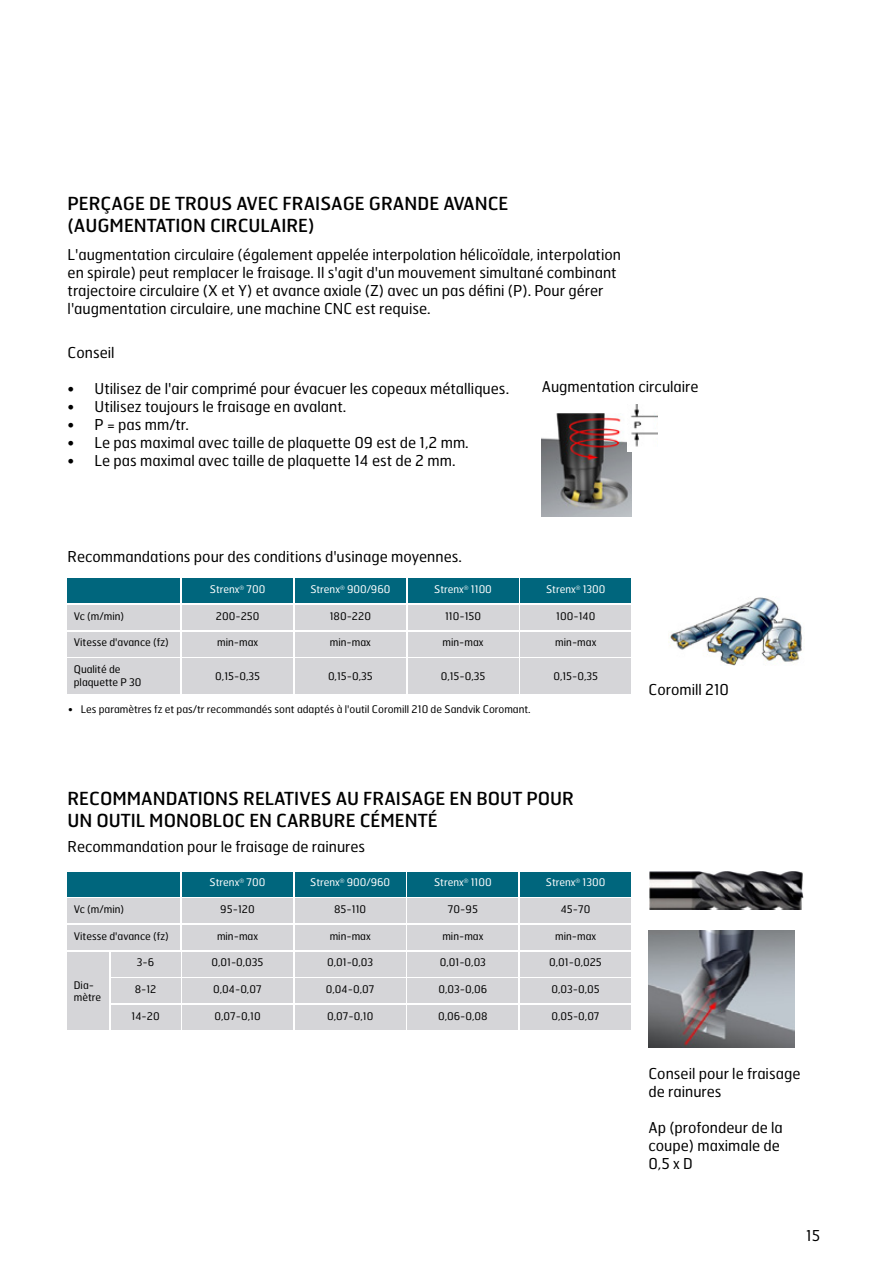
<style>
.page{position:relative;width:893px;height:1263px;background:#fff}
.page>*{position:absolute;margin:0;border:0;box-sizing:border-box;transform-origin:0 0}
.t1{font:18px/21.6px "Hermes FB";color:#000}
.t2{font:15px/18px "Hermes FB";color:#000}
.t3{font:10.5px/12.6px "Hermes FB";color:#000}
.t4{font:10.5px "Hermes FB";color:#fff}
</style>
<div class="page">
<img style="left:541px;top:413px;width:90px;height:104px">
<img style="left:628px;top:404px;width:30px;height:48px">
<div style="left:182px;top:578px;width:111px;height:25px;background:#00667d"></div>
<div style="left:67px;top:578px;width:113px;height:25px;background:#00667d"></div>
<div style="left:295px;top:578px;width:111px;height:25px;background:#00667d"></div>
<div style="left:408px;top:578px;width:110px;height:25px;background:#00667d"></div>
<div style="left:520px;top:578px;width:111px;height:25px;background:#00667d"></div>
<div style="left:67px;top:605px;width:113px;height:25px;background:#d5d5d8"></div>
<div style="left:67px;top:632px;width:113px;height:24px;background:#d5d5d8"></div>
<div style="left:67px;top:658px;width:113px;height:36px;background:#d5d5d8"></div>
<div style="left:295px;top:605px;width:111px;height:25px;background:#d5d5d8"></div>
<div style="left:295px;top:632px;width:111px;height:24px;background:#d5d5d8"></div>
<div style="left:295px;top:658px;width:111px;height:36px;background:#d5d5d8"></div>
<div style="left:182px;top:605px;width:111px;height:25px;background:#d5d5d8"></div>
<div style="left:182px;top:632px;width:111px;height:24px;background:#d5d5d8"></div>
<div style="left:182px;top:658px;width:111px;height:36px;background:#d5d5d8"></div>
<div style="left:408px;top:605px;width:110px;height:25px;background:#d5d5d8"></div>
<div style="left:408px;top:632px;width:110px;height:24px;background:#d5d5d8"></div>
<div style="left:408px;top:658px;width:110px;height:36px;background:#d5d5d8"></div>
<div style="left:520px;top:605px;width:111px;height:25px;background:#d5d5d8"></div>
<div style="left:520px;top:632px;width:111px;height:24px;background:#d5d5d8"></div>
<div style="left:520px;top:658px;width:111px;height:36px;background:#d5d5d8"></div>
<div style="left:182px;top:872px;width:111px;height:24px;background:#00667d"></div>
<div style="left:67px;top:872px;width:113px;height:24px;background:#00667d"></div>
<div style="left:295px;top:872px;width:110px;height:24px;background:#00667d"></div>
<div style="left:408px;top:872px;width:110px;height:24px;background:#00667d"></div>
<div style="left:520px;top:872px;width:111px;height:24px;background:#00667d"></div>
<div style="left:67px;top:898px;width:113px;height:25px;background:#d5d5d8"></div>
<div style="left:67px;top:925px;width:113px;height:25px;background:#d5d5d8"></div>
<div style="left:67px;top:952px;width:42px;height:78px;background:#d5d5d8"></div>
<div style="left:111px;top:952px;width:69px;height:24px;background:#d5d5d8"></div>
<div style="left:111px;top:978px;width:69px;height:25px;background:#d5d5d8"></div>
<div style="left:111px;top:1005px;width:69px;height:25px;background:#d5d5d8"></div>
<div style="left:295px;top:898px;width:110px;height:25px;background:#d5d5d8"></div>
<div style="left:295px;top:925px;width:110px;height:25px;background:#d5d5d8"></div>
<div style="left:295px;top:952px;width:110px;height:24px;background:#d5d5d8"></div>
<div style="left:295px;top:978px;width:110px;height:25px;background:#d5d5d8"></div>
<div style="left:295px;top:1005px;width:110px;height:25px;background:#d5d5d8"></div>
<div style="left:182px;top:898px;width:111px;height:25px;background:#d5d5d8"></div>
<div style="left:182px;top:925px;width:111px;height:25px;background:#d5d5d8"></div>
<div style="left:182px;top:952px;width:111px;height:24px;background:#d5d5d8"></div>
<div style="left:182px;top:978px;width:111px;height:25px;background:#d5d5d8"></div>
<div style="left:182px;top:1005px;width:111px;height:25px;background:#d5d5d8"></div>
<div style="left:408px;top:898px;width:110px;height:25px;background:#d5d5d8"></div>
<div style="left:408px;top:925px;width:110px;height:25px;background:#d5d5d8"></div>
<div style="left:408px;top:952px;width:110px;height:24px;background:#d5d5d8"></div>
<div style="left:408px;top:978px;width:110px;height:25px;background:#d5d5d8"></div>
<div style="left:408px;top:1005px;width:110px;height:25px;background:#d5d5d8"></div>
<div style="left:520px;top:898px;width:111px;height:25px;background:#d5d5d8"></div>
<div style="left:520px;top:925px;width:111px;height:25px;background:#d5d5d8"></div>
<div style="left:520px;top:952px;width:111px;height:24px;background:#d5d5d8"></div>
<div style="left:520px;top:978px;width:111px;height:25px;background:#d5d5d8"></div>
<div style="left:520px;top:1005px;width:111px;height:25px;background:#d5d5d8"></div>
<img style="left:668px;top:597px;width:134px;height:68px">
<img style="left:649px;top:871px;width:154px;height:38px">
<img style="left:648px;top:930px;width:147px;height:117px">
<p class="t1" style="left:67px;top:192px;width:443px">PERÇAGE DE TROUS AVEC FRAISAGE GRANDE AVANCE (AUGMENTATION CIRCULAIRE)</p>
<p class="t2" style="left:68px;top:245px;width:555px">L'augmentation circulaire (également appelée interpolation hélicoïdale, interpolation en spirale) peut remplacer le fraisage. Il s'agit d'un mouvement simultané combinant trajectoire circulaire (X et Y) et avance axiale (Z) avec un pas défini (P). Pour gérer l'augmentation circulaire, une machine CNC est requise.</p>
<p class="t2" style="left:68px;top:343px;width:48px">Conseil</p>
<p class="t2" style="left:68px;top:379px;width:443px">• Utilisez de l'air comprimé pour évacuer les copeaux métalliques.</p>
<p class="t2" style="left:68px;top:397px;width:280px">• Utilisez toujours le fraisage en avalant.</p>
<p class="t2" style="left:68px;top:415px;width:123px">• P = pas mm/tr.</p>
<p class="t2" style="left:68px;top:433px;width:403px">• Le pas maximal avec taille de plaquette 09 est de 1,2 mm.</p>
<p class="t2" style="left:68px;top:451px;width:389px">• Le pas maximal avec taille de plaquette 14 est de 2 mm.</p>
<p class="t2" style="left:542px;top:377px;width:158px">Augmentation circulaire</p>
<p class="t2" style="left:67px;top:547px;width:396px">Recommandations pour des conditions d'usinage moyennes.</p>
<p class="t4" style="left:210px;top:582px;width:57px">Strenx<sup>®</sup> 700</p>
<p class="t4" style="left:310px;top:582px;width:82px">Strenx<sup>®</sup> 900/960</p>
<p class="t4" style="left:434px;top:582px;width:59px">Strenx<sup>®</sup> 1100</p>
<p class="t4" style="left:546px;top:582px;width:61px">Strenx<sup>®</sup> 1300</p>
<p class="t3" style="left:74px;top:609px;width:52px">Vc (m/min)</p>
<p class="t3" style="left:74px;top:636px;width:97px">Vitesse d'avance (fz)</p>
<p class="t3" style="left:74px;top:663px;width:69px">Qualité de plaquette P 30</p>
<p class="t3" style="left:216px;top:609px;width:45px">200-250</p>
<p class="t3" style="left:217px;top:636px;width:43px">min-max</p>
<p class="t3" style="left:215px;top:670px;width:46px">0,15-0,35</p>
<p class="t3" style="left:330px;top:609px;width:43px">180-220</p>
<p class="t3" style="left:330px;top:636px;width:43px">min-max</p>
<p class="t3" style="left:328px;top:670px;width:46px">0,15-0,35</p>
<p class="t3" style="left:445px;top:609px;width:38px">110-150</p>
<p class="t3" style="left:443px;top:636px;width:43px">min-max</p>
<p class="t3" style="left:441px;top:670px;width:46px">0,15-0,35</p>
<p class="t3" style="left:556px;top:609px;width:41px">100-140</p>
<p class="t3" style="left:555px;top:636px;width:43px">min-max</p>
<p class="t3" style="left:553px;top:670px;width:46px">0,15-0,35</p>
<p class="t3" style="left:68px;top:703px;width:464px">• Les paramètres fz et pas/tr recommandés sont adaptés à l'outil Coromill 210 de Sandvik Coromant.</p>
<p class="t1" style="left:67px;top:787px;width:508px">RECOMMANDATIONS RELATIVES AU FRAISAGE EN BOUT POUR<br>UN OUTIL MONOBLOC EN CARBURE CÉMENTÉ</p>
<p class="t2" style="left:67px;top:837px;width:299px">Recommandation pour le fraisage de rainures</p>
<p class="t4" style="left:210px;top:876px;width:57px">Strenx<sup>®</sup> 700</p>
<p class="t4" style="left:310px;top:876px;width:82px">Strenx<sup>®</sup> 900/960</p>
<p class="t4" style="left:434px;top:876px;width:59px">Strenx<sup>®</sup> 1100</p>
<p class="t4" style="left:546px;top:876px;width:61px">Strenx<sup>®</sup> 1300</p>
<p class="t3" style="left:74px;top:902px;width:52px">Vc (m/min)</p>
<p class="t3" style="left:74px;top:929px;width:97px">Vitesse d'avance (fz)</p>
<p class="t3" style="left:74px;top:978px;width:29px">Dia&shy;mètre</p>
<p class="t3" style="left:220px;top:902px;width:36px">95-120</p>
<p class="t3" style="left:217px;top:929px;width:43px">min-max</p>
<p class="t3" style="left:211px;top:956px;width:54px">0,01-0,035</p>
<p class="t3" style="left:213px;top:982px;width:50px">0,04-0,07</p>
<p class="t3" style="left:214px;top:1009px;width:48px">0,07-0,10</p>
<p class="t3" style="left:334px;top:902px;width:34px">85-110</p>
<p class="t3" style="left:330px;top:929px;width:43px">min-max</p>
<p class="t3" style="left:327px;top:956px;width:48px">0,01-0,03</p>
<p class="t3" style="left:326px;top:982px;width:50px">0,04-0,07</p>
<p class="t3" style="left:327px;top:1009px;width:48px">0,07-0,10</p>
<p class="t3" style="left:448px;top:902px;width:32px">70-95</p>
<p class="t3" style="left:442px;top:929px;width:43px">min-max</p>
<p class="t3" style="left:440px;top:956px;width:48px">0,01-0,03</p>
<p class="t3" style="left:439px;top:982px;width:50px">0,03-0,06</p>
<p class="t3" style="left:438px;top:1009px;width:51px">0,06-0,08</p>
<p class="t3" style="left:561px;top:902px;width:31px">45-70</p>
<p class="t3" style="left:555px;top:929px;width:43px">min-max</p>
<p class="t3" style="left:549px;top:956px;width:54px">0,01-0,025</p>
<p class="t3" style="left:551px;top:982px;width:50px">0,03-0,05</p>
<p class="t3" style="left:551px;top:1009px;width:50px">0,05-0,07</p>
<p class="t3" style="left:137px;top:956px;width:19px">3-6</p>
<p class="t3" style="left:135px;top:982px;width:23px">8-12</p>
<p class="t3" style="left:131px;top:1009px;width:30px">14-20</p>
<p class="t2" style="left:649px;top:680px;width:82px">Coromill 210</p>
<p class="t2" style="left:648px;top:1064px;width:153px">Conseil pour le fraisage de rainures</p>
<p class="t2" style="left:648px;top:1118px;width:136px">Ap (profondeur de la coupe) maximale de<br>0,5 x D</p>
<p class="t2" style="left:806px;top:1226px;width:16px">15</p>
</div>
